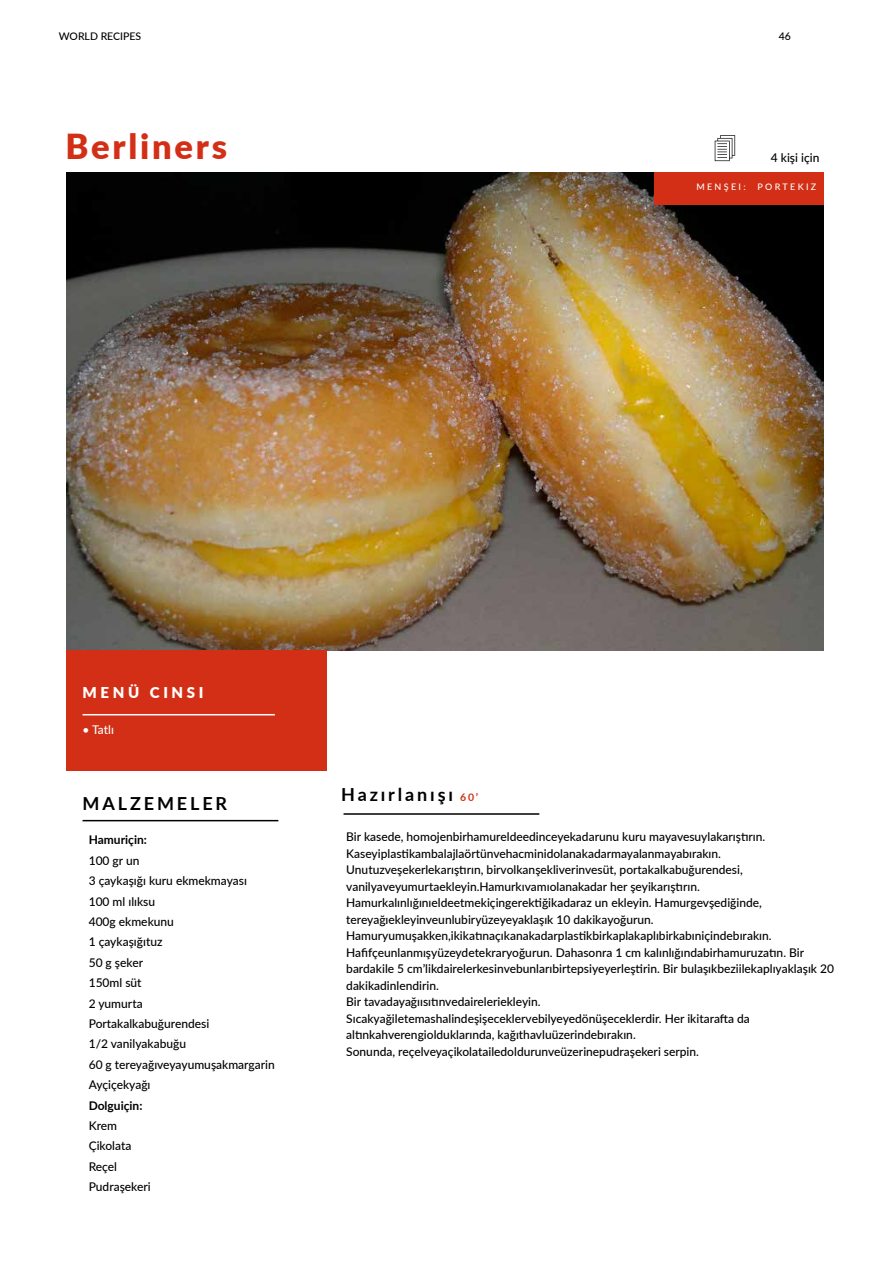
<style>
.page{position:relative;width:893px;height:1263px;background:#fff}
.page>*{position:absolute;margin:0;border:0;box-sizing:border-box;transform-origin:0 0}
.t1{font:900 34.5px "Lato";letter-spacing:.08em;color:#d32f16}
.t2{font:700 18px "Lato";letter-spacing:.16em;color:#000}
.t3{font:900 15px "Lato";letter-spacing:.24em;color:#fffffd}
.t4{font:500 12px/20.4px "Lato";color:#000}
.t5{font:700 12px "Lato";color:#000}
.t6{font:500 12px "Lato";letter-spacing:-.005em;color:#fff}
.t7{font:500 10.5px "Lato";color:#000}
.t8{font:500 9px "Lato";letter-spacing:.26em;color:#fff}
.s1{font-size:10.5px;color:#d32f16}
</style>
<div class="page">
<img style="left:67px;top:173px;width:757px;height:478px">
<div style="left:655px;top:172px;width:169px;height:33px;background:#d32f16"></div>
<div style="left:67px;top:651px;width:260px;height:120px;background:#d32f16"></div>
<hr style="left:83px;top:820px;width:195px;height:1px;background:#000">
<hr style="left:343px;top:813px;width:196px;height:2px;background:#000">
<svg style="left:715px;top:135px;width:20px;height:26px"></svg>
<hr style="left:83px;top:714px;width:192px;height:1px;background:#fff">
<p class="t7" style="left:59px;top:28px;width:84px">WORLD RECIPES</p>
<p class="t7" style="left:779px;top:28px;width:14px">46</p>
<h1 class="t1" style="left:66px;top:121px;width:163px">Berliners</h1>
<p class="t3" style="left:83px;top:681px;width:122px">MENÜ CINSI</p>
<p class="t6" style="left:83px;top:721px;width:33px">• Tatlı</p>
<p class="t4" style="left:771px;top:147px;width:50px">4 kişi için</p>
<p class="t8" style="left:696px;top:180px;width:51px">MENŞEI:</p>
<p class="t8" style="left:757px;top:180px;width:61px">PORTEKIZ</p>
<h2 class="t2" style="left:83px;top:790px;width:146px">MALZEMELER</h2>
<h2 class="t2" style="left:341px;top:781px;width:138px">Hazırlanışı <span class="s1">60’</span></h2>
<p class="t4" style="left:346px;top:828px;width:489px;line-height:16.5px">Bir kasede, homojenbirhamureldeedinceyekadarunu kuru mayavesuylakarıştırın.<br>Kaseyiplastikambalajlaörtünvehacminidolanakadarmayalanmayabırakın.<br>Unutuzveşekerlekarıştırın, birvolkanşekliverinvesüt, portakalkabuğurendesi, vanilyaveyumurtaekleyin.Hamurkıvamıolanakadar her şeyikarıştırın.<br>Hamurkalınlığınıeldeetmekiçingerektiğikadaraz un ekleyin. Hamurgevşediğinde, tereyağıekleyinveunlubiryüzeyeyaklaşık 10 dakikayoğurun.<br>Hamuryumuşakken,ikikatınaçıkanakadarplastikbirkaplakaplıbirkabıniçindebırakın.<br>Hafifçeunlanmışyüzeydetekraryoğurun. Dahasonra 1 cm kalınlığındabirhamuruzatın. Bir bardakile 5 cm’likdairelerkesinvebunlarıbirtepsiyeyerleştirin. Bir bulaşıkbeziilekaplıyaklaşık 20 dakikadinlendirin.<br>Bir tavadayağıısıtınvedaireleriekleyin.<br>Sıcakyağiletemashalindeşişeceklervebilyeyedönüşeceklerdir. Her ikitarafta da altınkahverengiolduklarında, kağıthavluüzerindebırakın.<br>Sonunda, reçelveyaçikolatailedoldurunveüzerinepudraşekeri serpin.</p>
<p class="t5" style="left:89px;top:831px;width:60px">Hamuriçin:</p>
<p class="t4" style="left:89px;top:850px;width:188px">100 gr un<br>3 çaykaşığı kuru ekmekmayası<br>100 ml ılıksu<br>400g ekmekunu<br>1 çaykaşığıtuz<br>50 g şeker<br>150ml süt<br>2 yumurta<br>Portakalkabuğurendesi<br>1/2 vanilyakabuğu<br>60 g tereyağıveyayumuşakmargarin<br>Ayçiçekyağı</p>
<p class="t5" style="left:89px;top:1096px;width:55px">Dolguiçin:</p>
<p class="t4" style="left:89px;top:1115px;width:64px">Krem<br>Çikolata<br>Reçel<br>Pudraşekeri</p>
</div>
